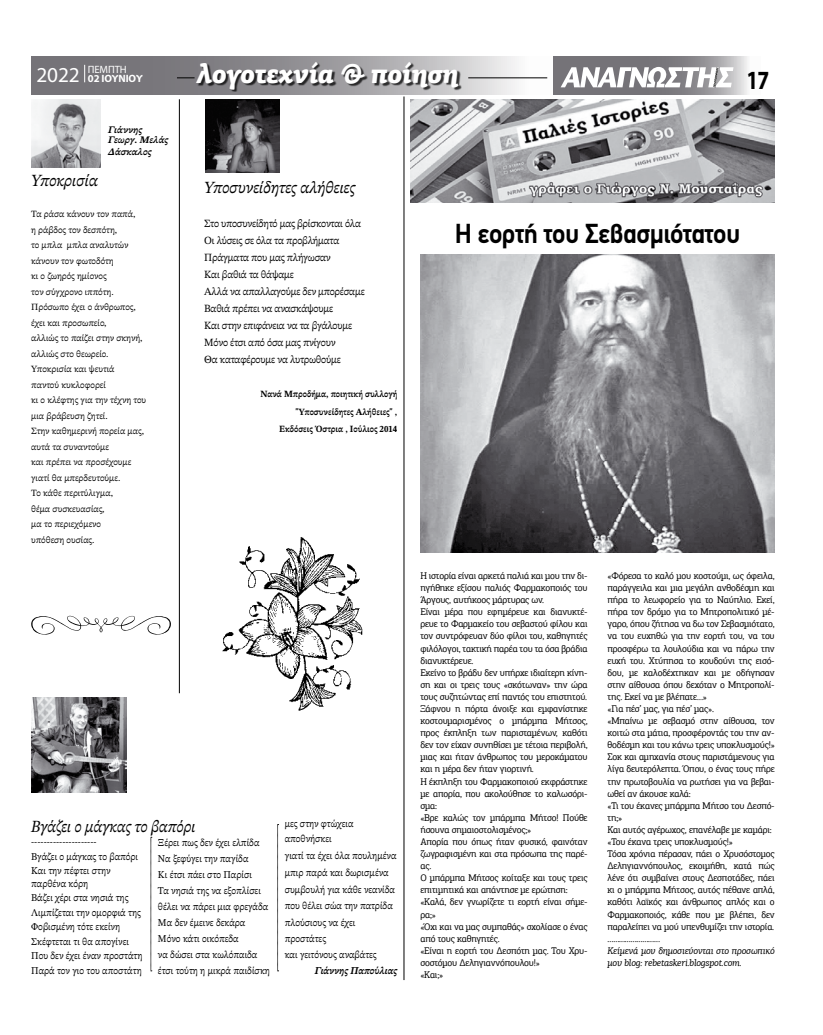
<style>
.page{position:relative;width:823px;height:1035px;background:#fff}
.page>*{position:absolute;margin:0;border:0;box-sizing:border-box;transform-origin:0 0}
.t1{font:700 27.7px "PF Din Text";letter-spacing:-.02em;color:#000}
.t2{font:italic 900 26.7px "PF Agora Slab Pro";letter-spacing:-.02em;color:#fff;scale:.92 1}
.t3{font:700 26.3px "Myriad Pro";color:#000;scale:.81 1}
.t4{font:italic 17px "STIX Two Text";color:#000;scale:.94 1}
.t5{font:italic 17px "STIX Two Text";color:#000;scale:.91 1}
.t6{font:11px/17px "STIX Two Text";letter-spacing:-.02em;color:#000}
.t7{font:700 10.6px/9.4px "Myriad Pro";letter-spacing:-.01em;color:#fff}
.t8{font:10.5px/14.5px "STIX Two Text";color:#000;scale:.94 1}
.t9{font:italic 700 10.5px "STIX Two Text";color:#000;scale:.94 1}
.t10{font:italic 700 10px/10px "STIX Two Text";color:#000}
.t11{font:9.7px/12.1px "PF Agora Slab Pro";letter-spacing:-.02em;color:#000}
.t12{font:italic 9.7px/12.1px "PF Agora Slab Pro";letter-spacing:-.02em;color:#000}
.t13{font:9.5px/15.5px "STIX Two Text";color:#000}
.t14{font:700 9.5px/17.5px "STIX Two Text";color:#000;text-align:right;scale:.94 1}
.s1{font-weight:400}
.s2{font-weight:400;font-size:21.3px}
</style>
<div class="page">
<svg style="left:556px;top:57px;width:192px;height:38px;fill:#77757a"></svg>
<svg style="left:31px;top:57px;width:525px;height:38px;fill:#7c7a7f"></svg>
<svg style="left:560px;top:67px;width:173px;height:20px"></svg>
<svg style="left:84px;top:65px;width:1px;height:17px"></svg>
<hr style="left:468px;top:78px;width:79px;height:1px;background:#000">
<svg style="left:177px;top:78px;width:17px;height:1px"></svg>
<div style="left:197px;top:63px;width:265px;height:29px;background:#000;opacity:.75"></div>
<hr style="left:179px;top:99px;width:1px;height:594px;background:#000">
<hr style="left:403px;top:96px;width:1px;height:884px;background:#000">
<img style="left:31px;top:99px;width:69px;height:68px">
<img style="left:205px;top:99px;width:74px;height:73px">
<svg style="left:150px;top:837px;width:2px;height:134px"></svg>
<svg style="left:277px;top:824px;width:1px;height:147px"></svg>
<svg style="left:31px;top:616px;width:140px;height:18px"></svg>
<img style="left:31px;top:697px;width:95px;height:95px">
<img style="left:222px;top:537px;width:141px;height:174px">
<img style="left:420px;top:254px;width:354px;height:298px">
<img style="left:410px;top:99px;width:364px;height:104px">
<p class="t7" style="left:37px;top:64px;width:108px;text-indent:51px"><span class="s1">ΠΕΜΠΤΗ<br></span><span class="s2">2022</span> 02 ΙΟΥΝΙΟΥ</p>
<h2 class="t2" style="left:196px;top:56px;width:286px">λογοτεχνία &amp; ποίηση</h2>
<h3 class="t3" style="left:746px;top:63px;width:29px">17</h3>
<p class="t10" style="left:108px;top:125px;width:61px">Γιάννης<br>Γεωργ. Μελάς</p>
<p class="t10" style="left:108px;top:147px;width:45px">Δάσκαλος</p>
<h3 class="t4" style="left:31px;top:168px;width:73px">Υποκρισία</h3>
<p class="t13" style="left:31px;top:206px;width:116px">Τα ράσα κάνουν τον παπά,<br>η ράβδος τον δεσπότη,<br>το μπλα μπλα αναλυτών κάνουν τον φωτοδότη<br>κι ο ζωηρός ημίονος<br>τον σύγχρονο ιππότη.<br>Πρόσωπο έχει ο άνθρωπος, έχει και προσωπείο,<br>αλλιώς το παίζει στην σκηνή, αλλιώς στο θεωρείο.<br>Υποκρισία και ψευτιά<br>παντού κυκλοφορεί<br>κι ο κλέφτης για την τέχνη του μια βράβευση ζητεί.<br>Στην καθημερινή πορεία μας, αυτά τα συναντούμε<br>και πρέπει να προσέχουμε γιατί θα μπερδευτούμε.<br>Το κάθε περιτύλιγμα,<br>θέμα συσκευασίας,<br>μα το περιεχόμενο<br>υπόθεση ουσίας.</p>
<h3 class="t4" style="left:204px;top:175px;width:162px">Υποσυνείδητες αλήθειες</h3>
<p class="t6" style="left:204px;top:215px;width:162px">Στο υποσυνείδητό μας βρίσκονται όλα<br>Οι λύσεις σε όλα τα προβλήματα<br>Πράγματα που μας πλήγωσαν<br>Και βαθιά τα θάψαμε<br>Αλλά να απαλλαγούμε δεν μπορέσαμε<br>Βαθιά πρέπει να ανασκάψουμε<br>Και στην επιφάνεια να τα βγάλουμε<br>Μόνο έτσι από όσα μας πνίγουν<br>Θα καταφέρουμε να λυτρωθούμε</p>
<p class="t14" style="left:260px;top:385px;width:147px">Νανά Μπροδήμα, ποιητική συλλογή "Υποσυνείδητες Αλήθειες" ,<br>Εκδόσεις Όστρια , Ιούλιος 2014</p>
<h3 class="t5" style="left:31px;top:814px;width:182px">Βγάζει ο μάγκας το βαπόρι</h3>
<p class="t8" style="left:31px;top:834px;width:115px">---------------------<br>Βγάζει ο μάγκας το βαπόρι<br>Και την πέφτει στην</p>
<p class="t8" style="left:31px;top:876px;width:120px">παρθένα κόρη<br>Βάζει χέρι στα νησιά της<br>Λιμπίζεται την ομορφιά της<br>Φοβισμένη τότε εκείνη<br>Σκέφτεται τι θα απογίνει<br>Που δεν έχει έναν προστάτη<br>Παρά τον γιο του αποστάτη</p>
<p class="t8" style="left:158px;top:834px;width:120px;line-height:16px">Ξέρει πως δεν έχει ελπίδα<br>Να ξεφύγει την παγίδα<br>Κι έτσι πάει στο Παρίσι<br>Τα νησιά της να εξοπλίσει θέλει να πάρει μια φρεγάδα<br>Μα δεν έμεινε δεκάρα<br>Μόνο κάτι οικόπεδα<br>να δώσει στα κωλόπαιδα έτσι τούτη η μικρά παιδίσκη</p>
<p class="t8" style="left:284px;top:815px;width:75px;line-height:15.4px">μες στην φτώχεια αποθνήσκει</p>
<p class="t8" style="left:284px;top:847px;width:120px;line-height:16.8px">γιατί τα έχει όλα πουλημένα μπιρ παρά και δωρισμένα συμβουλή για κάθε νεανίδα που θέλει σώα την πατρίδα πλούσιους να έχει</p>
<p class="t8" style="left:284px;top:929px;width:99px;line-height:16.8px">προστάτες<br>και γειτόνους αναβάτες</p>
<p class="t9" style="left:314px;top:963px;width:89px">Γιάννης Παπούλιας</p>
<h1 class="t1" style="left:454px;top:217px;width:287px">Η εορτή του Σεβασμιότατου</h1>
<p class="t11" style="left:420px;top:569px;width:169px">Η ιστορία είναι αρκετά παλιά και μου την δι&shy;ηγήθηκε εξίσου παλιός Φαρμακοποιός του Άργους, αυτήκοος μάρτυρας ων.<br>Είναι μέρα που εφημέρευε και διανυκτέ&shy;ρευε το Φαρμακείο του σεβαστού φίλου και τον συντρόφευαν δύο φίλοι του, καθηγητές φιλόλογοι, τακτική παρέα του τα όσα βράδια διανυκτέρευε.<br>Εκείνο το βράδυ δεν υπήρχε ιδιαίτερη κίνη&shy;ση και οι τρεις τους «σκότωναν» την ώρα τους συζητώντας επί παντός του επιστητού.<br>Ξάφνου η πόρτα άνοιξε και εμφανίστηκε κοστουμαρισμένος ο μπάρμπα Μήτσος, προς έκπληξη των παρισταμένων, καθότι δεν τον είχαν συνηθίσει με τέτοια περιβολή, μιας και ήταν άνθρωπος του μεροκάματου και η μέρα δεν ήταν γιορτινή.<br>Η έκπληξη του Φαρμακοποιού εκφράστηκε με απορία, που ακολούθησε το καλωσόρι&shy;σμα:<br>«Βρε καλώς τον μπάρμπα Μήτσο! Πούθε ήσουνα σημαιοστολισμένος;»<br>Απορία που όπως ήταν φυσικό, φαινόταν ζωγραφισμένη και στα πρόσωπα της παρέ&shy;ας.<br>Ο μπάρμπα Μήτσος κοίταξε και τους τρεις επιτιμητικά και απάντησε με ερώτηση: «Καλά, δεν γνωρίζετε τι εορτή είναι σήμε&shy;ρα;»<br>«Όχι και να μας συμπαθάς» σχολίασε ο ένας από τους καθηγητές.<br>«Είναι η εορτή του Δεσπότη μας. Του Χρυ&shy;σοστόμου Δεληγιαννόπουλου!»<br>«Και;»</p>
<p class="t11" style="left:607px;top:569px;width:169px">«Φόρεσα το καλό μου κοστούμι, ως όφειλα, παράγγειλα και μια μεγάλη ανθοδέσμη και πήρα το λεωφορείο για το Ναύπλιο. Εκεί, πήρα τον δρόμο για το Μητροπολιτικό μέ&shy;γαρο, όπου ζήτησα να δω τον Σεβασμιότατο, να του ευχηθώ για την εορτή του, να του προσφέρω τα λουλούδια και να πάρω την ευχή του. Χτύπησα το κουδούνι της εισό&shy;δου, με καλοδέχτηκαν και με οδήγησαν στην αίθουσα όπου δεχόταν ο Μητροπολί&shy;της. Εκεί να με βλέπατε…»<br>«Για πέσ’ μας, για πέσ’ μας».<br>«Μπαίνω με σεβασμό στην αίθουσα, τον κοιτώ στα μάτια, προσφέροντάς του την αν&shy;θοδέσμη και του κάνω τρεις υποκλυσμούς!» Σοκ και αμηχανία στους παριστάμενους για λίγα δευτερόλεπτα. Όπου, ο ένας τους πήρε την πρωτοβουλία να ρωτήσει για να βεβαι&shy;ωθεί αν άκουσε καλά:<br>«Τι του έκανες μπάρμπα Μήτσο του Δεσπό&shy;τη;»<br>Και αυτός αγέρωχος, επανέλαβε με καμάρι: «Του έκανα τρεις υποκλυσμούς!»<br>Τόσα χρόνια πέρασαν, πάει ο Χρυσόστομος Δεληγιαννόπουλος, εκοιμήθη, κατά πώς λένε ότι συμβαίνει στους Δεσποτάδες, πάει κι ο μπάρμπα Μήτσος, αυτός πέθανε απλά, καθότι λαϊκός και άνθρωπος απλός και ο Φαρμακοποιός, κάθε που με βλέπει, δεν παραλείπει να μού υπενθυμίζει την ιστορία. ………………………</p>
<p class="t12" style="left:607px;top:944px;width:169px">Κείμενά μου δημοσιεύονται στο προσωπικό μου blog: rebetaskeri.blogspot.com.</p>
</div>
